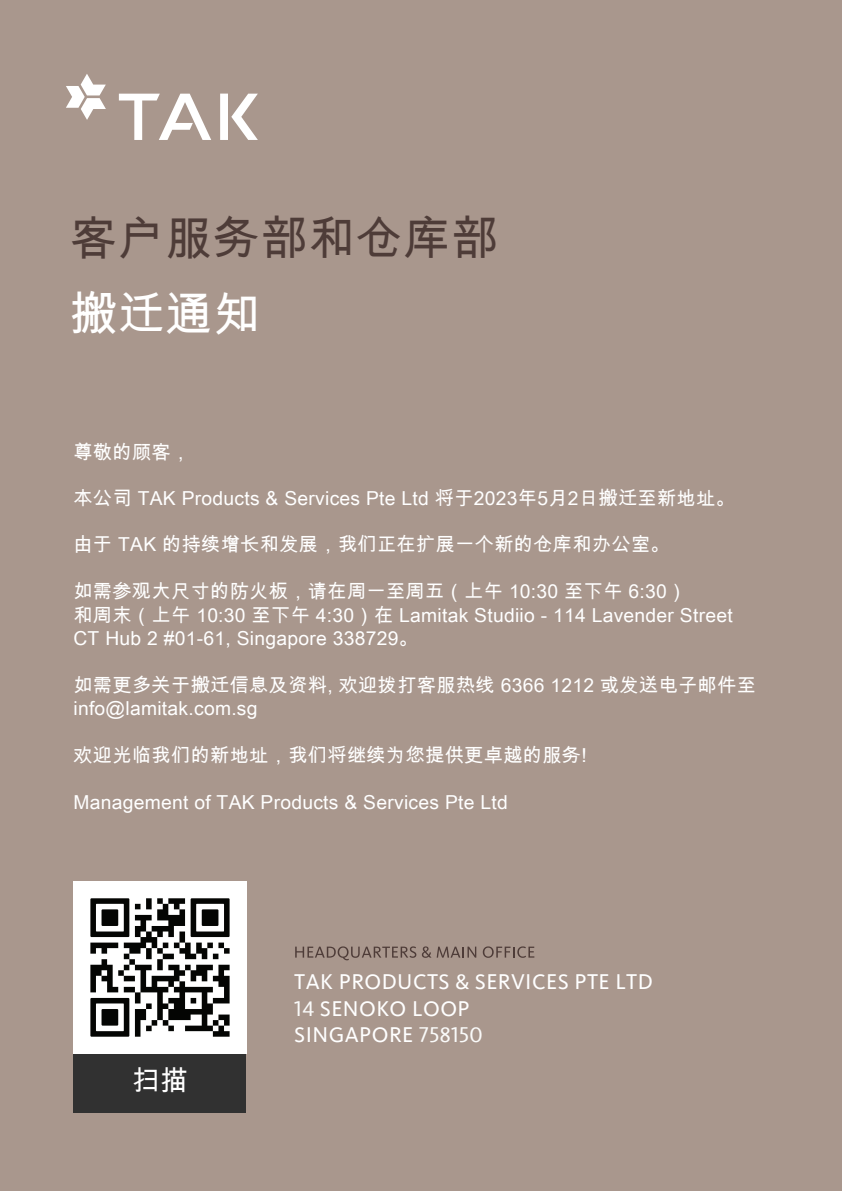
<style>
.page{position:relative;width:842px;height:1191px;background:#a9978d}
.page>*{position:absolute;margin:0;border:0;box-sizing:border-box;transform-origin:0 0}
.t1{font:46.8px "Arial Unicode MS";letter-spacing:.02em;color:#4e3c38}
.t2{font:46.8px "Arial Unicode MS";color:#fff}
.t3{font:27.5px "Arial Unicode MS";color:#fff}
.t4{font:22px/26.4px "Kievit";letter-spacing:.02em;color:#fff}
.t5{font:19.2px/23.4px "Arial Unicode MS";letter-spacing:.015em;color:#fff}
.s1{font-family:"Kievit Book SC";color:#fafaf9}
</style>
<div class="page">
<svg style="left:66px;top:74px;width:40px;height:46px"></svg>
<svg style="left:119px;top:94px;width:139px;height:46px"></svg>
<div style="left:74px;top:1053px;width:172px;height:59px;background:#313131"></div>
<img style="left:74px;top:881px;width:172px;height:173px">
<svg style="left:295px;top:946px;width:121px;height:14px"></svg>
<svg style="left:422px;top:946px;width:9px;height:11px"></svg>
<svg style="left:437px;top:946px;width:39px;height:11px"></svg>
<svg style="left:483px;top:946px;width:51px;height:11px"></svg>
<h1 class="t1" style="left:70px;top:205px;width:430px">客户服务部和仓库部</h1>
<h1 class="t2" style="left:70px;top:280px;width:191px">搬迁通知</h1>
<p class="t5" style="left:73px;top:440px;width:118px">尊敬的顾客，</p>
<p class="t5" style="left:73px;top:486px;width:663px">本公司 TAK Products &amp; Services Pte Ltd 将于2023年5月2日搬迁至新地址。</p>
<p class="t5" style="left:73px;top:532px;width:598px">由于 TAK 的持续增长和发展，我们正在扩展一个新的仓库和办公室。</p>
<p class="t5" style="left:73px;top:579px;width:661px">如需参观大尺寸的防火板，请在周一至周五（上午 10:30 至下午 6:30）<br>和周末（上午 10:30 至下午 4:30）在 Lamitak Studiio - 114 Lavender Street<br>CT Hub 2 #01-61, Singapore 338729。</p>
<p class="t5" style="left:73px;top:673px;width:684px">如需更多关于搬迁信息及资料, 欢迎拨打客服热线 6366 1212 或发送电子邮件至info@lamitak.com.sg</p>
<p class="t5" style="left:73px;top:743px;width:515px">欢迎光临我们的新地址，我们将继续为您提供更卓越的服务!</p>
<p class="t5" style="left:73px;top:790px;width:436px">Management of TAK Products &amp; Services Pte Ltd</p>
<h2 class="t3" style="left:132px;top:1060px;width:57px">扫描</h2>
<p class="t4" style="left:294px;top:969px;width:360px">TAK PRODUCTS &amp; SERVICES PTE LTD<br><span class="s1">14</span> SENOKO LOOP<br>SINGAPORE <span class="s1">758150</span></p>
</div>
